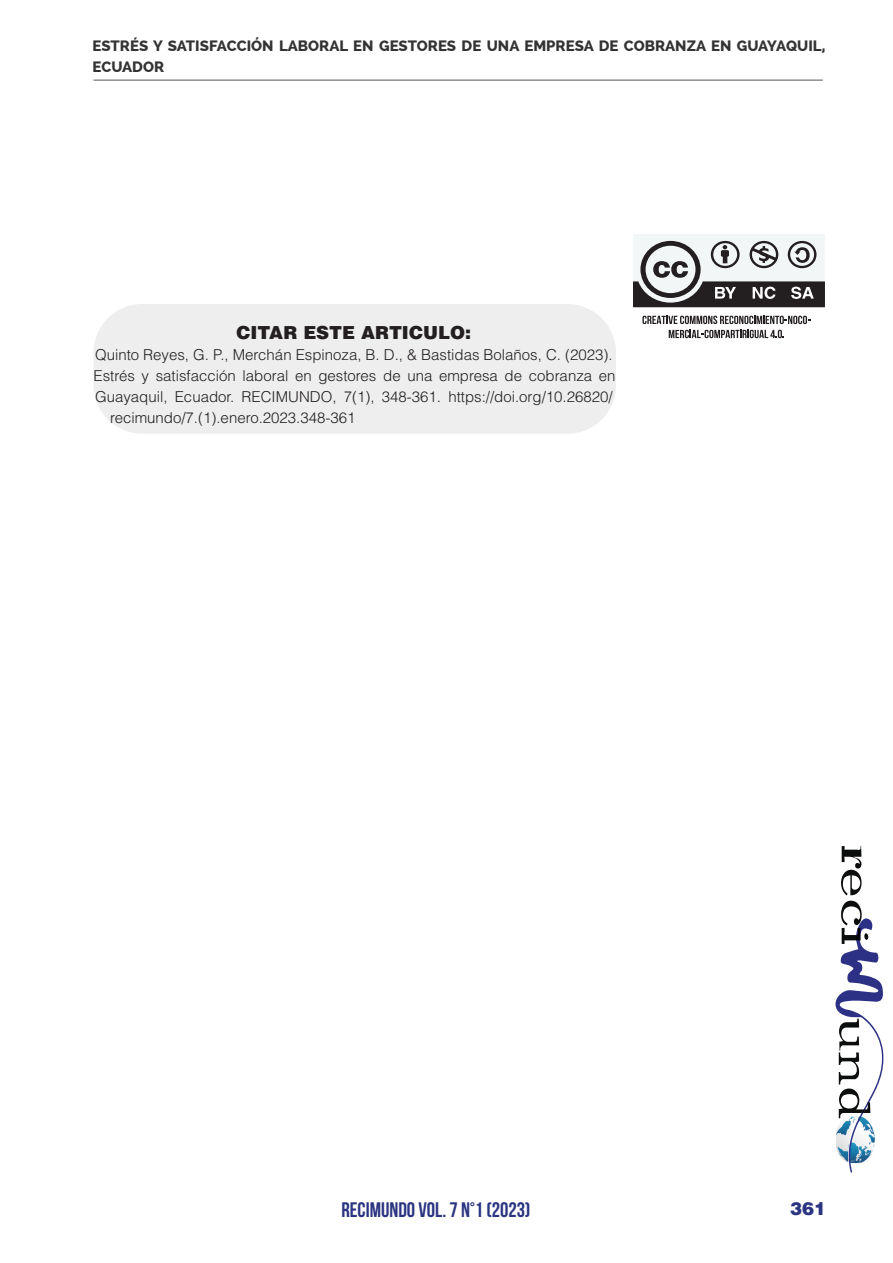
<style>
.page{position:relative;width:893px;height:1263px;background:#fff}
.page>*{position:absolute;margin:0;border:0;box-sizing:border-box;transform-origin:0 0}
.t1{font:700 21px "Bebas Neue";color:#2b3481}
.t2{font:900 18px "Helvetica LT Std";color:#231f20}
.t3{font:900 18px "Helvetica LT Std";color:#2b3481}
.t4{font:300 15px "Helvetica LT Std";color:#231f20}
.t5{font:800 15px/21px "Raleway";color:#333}
</style>
<div class="page">
<hr style="left:94px;top:80px;width:729px;height:1px;background:#545557">
<svg style="left:841px;top:846px;width:20px;height:49px"></svg>
<svg style="left:835px;top:901px;width:49px;height:272px"></svg>
<svg style="left:642px;top:316px;width:168px;height:8px"></svg>
<svg style="left:669px;top:330px;width:115px;height:8px"></svg>
<div style="left:633px;top:234px;width:192px;height:73px;background:#f3f6f7"></div>
<svg style="left:633px;top:241px;width:192px;height:66px"></svg>
<div style="left:94px;top:304px;width:522px;height:130px;background:#edeeed;border-radius:49px"></div>
<p class="t5" style="left:92px;top:35px;width:734px">ESTRÉS Y SATISFACCIÓN LABORAL EN GESTORES DE UNA EMPRESA DE COBRANZA EN GUAYAQUIL,<br>ECUADOR</p>
<p class="t2" style="left:237px;top:320px;width:236px">CITAR ESTE ARTICULO:</p>
<p class="t4" style="left:95px;top:345px;width:519px">Quinto Reyes, G. P., Merchán Espinoza, B. D., &amp; Bastidas Bolaños, C. (2023).</p>
<p class="t4" style="left:94px;top:366px;width:523px">Estrés y satisfacción laboral en gestores de una empresa de cobranza en</p>
<p class="t4" style="left:95px;top:387px;width:519px">Guayaquil, Ecuador. RECIMUNDO, 7(1), 348-361. https://doi.org/10.26820/</p>
<p class="t4" style="left:110px;top:408px;width:247px">recimundo/7.(1).enero.2023.348-361</p>
<h1 class="t1" style="left:341px;top:1198px;width:190px">RECIMUNDO VOL. 7 N°1 (2023)</h1>
<p class="t3" style="left:790px;top:1197px;width:38px">361</p>
</div>
